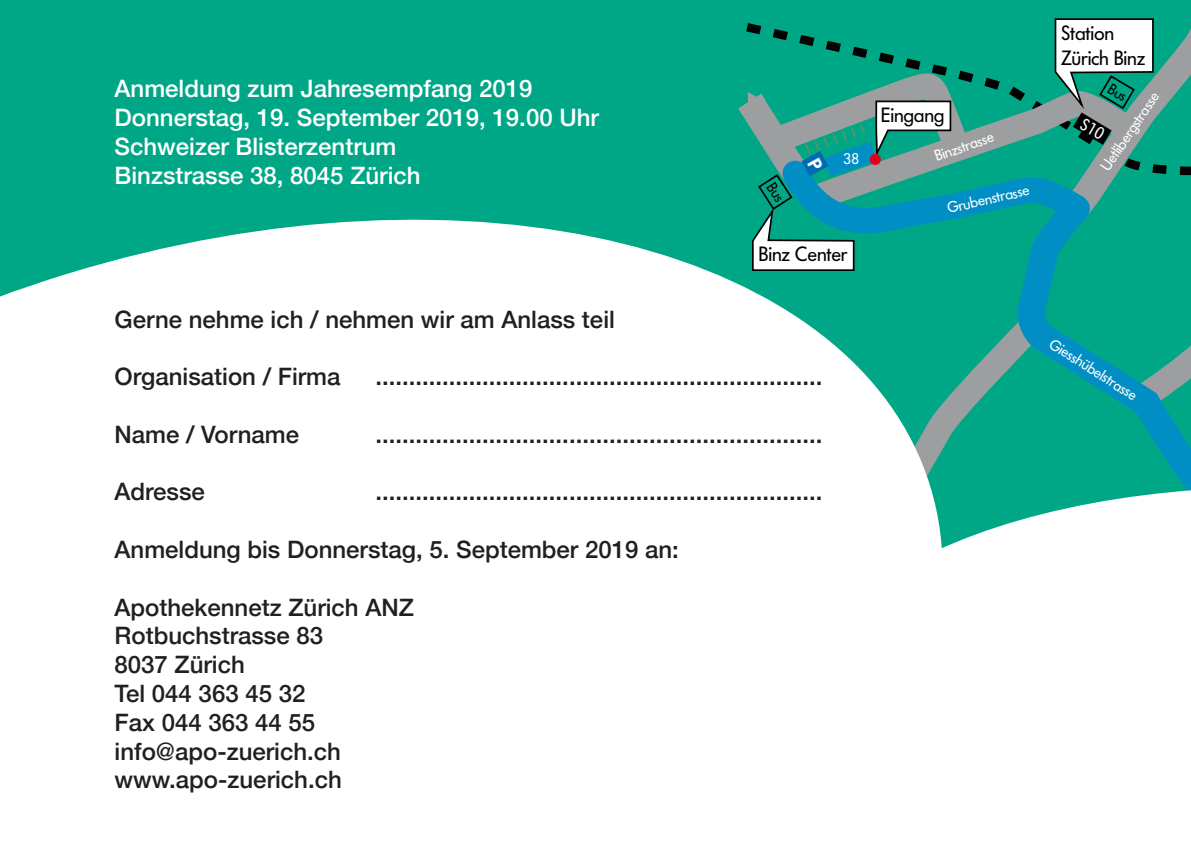
<style>
.page{position:relative;width:1191px;height:842px;background:#00a786}
.page>*{position:absolute;margin:0;border:0;box-sizing:border-box;transform-origin:0 0}
.t1{font:500 24px/28.8px "Helvetica Neue";color:#231f20}
.t2{font:500 24px/28.8px "Helvetica Neue";color:#fff}
.t3{font:20.4px/24.4px "FU24";color:#000}
.t4{font:15.2px "FU24";color:#fff}
</style>
<div class="page">
<div style="left:0;top:219px;width:771px;height:623px;background:#fff"></div>
<div style="left:771px;top:509px;width:420px;height:333px;background:#fff"></div>
<div style="left:755px;top:787px;width:157px;height:55px;background:#fff"></div>
<svg style="left:720px;top:18px;width:471px;height:491px"></svg>
<p class="t2" style="left:115px;top:72px;width:486px">Anmeldung zum Jahresempfang 2019<br>Donnerstag, 19. September 2019, 19.00 Uhr Schweizer Blisterzentrum<br>Binzstrasse 38, 8045 Zürich</p>
<p class="t4" style="left:843px;top:150px;width:17px">38</p>
<p class="t3" style="left:758px;top:241px;width:90px">Binz Center</p>
<p class="t1" style="left:115px;top:303px;width:502px">Gerne nehme ich / nehmen wir am Anlass teil</p>
<p class="t1" style="left:115px;top:360px;width:227px">Organisation / Firma</p>
<p class="t1" style="left:375px;top:360px;width:449px">...................................................................</p>
<p class="t1" style="left:115px;top:418px;width:186px">Name / Vorname</p>
<p class="t1" style="left:115px;top:475px;width:92px">Adresse</p>
<p class="t1" style="left:375px;top:418px;width:449px">...................................................................</p>
<p class="t1" style="left:375px;top:475px;width:449px">...................................................................</p>
<p class="t1" style="left:115px;top:533px;width:566px">Anmeldung bis Donnerstag, 5. September 2019 an:</p>
<p class="t1" style="left:115px;top:591px;width:301px">Apothekennetz Zürich ANZ<br>Rotbuchstrasse 83<br>8037 Zürich<br>Tel 044 363 45 32<br>Fax 044 363 44 55 info@apo-zuerich.ch www.apo-zuerich.ch</p>
<p class="t3" style="left:881px;top:103px;width:65px">Eingang</p>
<p class="t4" style="left:932px;top:148px;width:63px;rotate:-19deg">Binzstrasse</p>
<p class="t4" style="left:945px;top:199px;width:85px;rotate:-13deg">Grubenstrasse</p>
<p class="t3" style="left:1061px;top:21px;width:85px">Station<br>Zürich Binz</p>
<p class="t4" style="left:1096px;top:164px;width:93px;rotate:-56deg">Uetlibergstrasse</p>
<p class="t4" style="left:1056px;top:334px;width:103px;rotate:33deg">Giesshübelstrasse</p>
</div>
